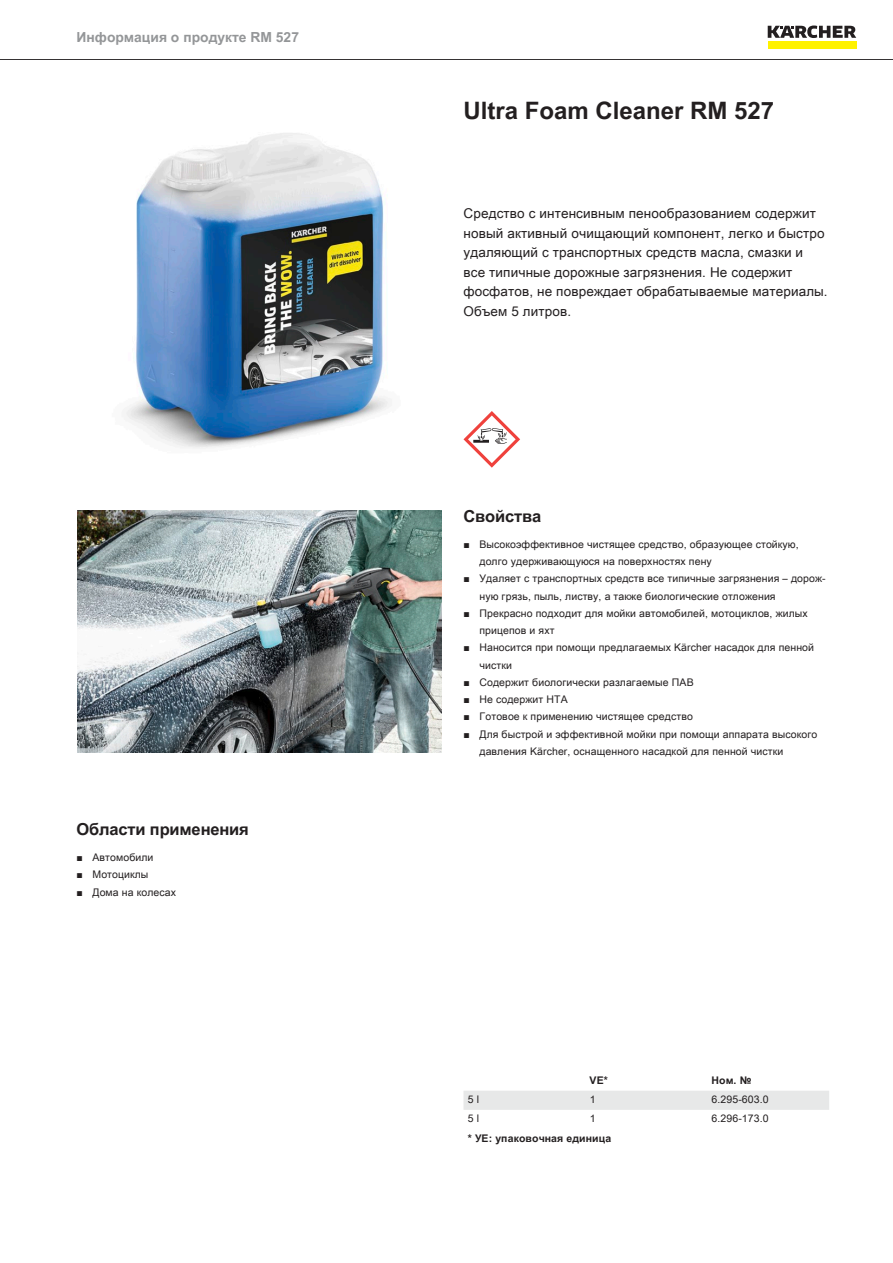
<style>
.page{position:relative;width:893px;height:1263px;background:#fff}
.page>*{position:absolute;margin:0;border:0;box-sizing:border-box;transform-origin:0 0}
.t1{font:700 24px "Arial Unicode MS";color:#231f20}
.t2{font:700 16.5px "Arial Unicode MS";letter-spacing:-.01em;color:#231f20}
.t3{font:700 13.8px "Arial Unicode MS";color:#949698}
.t4{font:13.5px/19.5px "Arial Unicode MS";letter-spacing:.01em;color:#231f20}
.t5{font:10.5px/17.2px "Arial Unicode MS";letter-spacing:.01em;color:#231f20}
.t6{font:700 10.5px "Arial Unicode MS";letter-spacing:.01em;color:#231f20}
.s1{font-family:"Arial"}
</style>
<div class="page">
<hr style="left:0;top:59px;width:893px;height:1px;background:#231f20">
<div style="left:768px;top:42px;width:88px;height:7px;background:#fff200"></div>
<svg style="left:768px;top:26px;width:88px;height:12px"></svg>
<img style="left:122px;top:133px;width:270px;height:316px">
<svg style="left:463px;top:411px;width:57px;height:57px"></svg>
<img style="left:78px;top:510px;width:363px;height:243px">
<div style="left:463px;top:1091px;width:366px;height:19px;background:#e7e8e8"></div>
<h3 class="t3" style="left:77px;top:27px;width:224px">Информация о продукте RM 527</h3>
<h2 class="t2" style="left:77px;top:817px;width:174px">Области применения</h2>
<p class="t5" style="left:77px;top:848px;width:78px"><span class="s1">■</span> Автомобили</p>
<p class="t5" style="left:77px;top:866px;width:73px"><span class="s1">■</span> Мотоциклы</p>
<p class="t5" style="left:77px;top:883px;width:101px"><span class="s1">■</span> Дома на колесах</p>
<h1 class="t1" style="left:463px;top:93px;width:312px">Ultra Foam Cleaner RM 527</h1>
<p class="t4" style="left:463px;top:203px;width:366px">Средство с интенсивным пенообразованием содержит новый активный очищающий компонент, легко и быстро удаляющий с транспортных средств масла, смазки и все типичные дорожные загрязнения. Не содержит фосфатов, не повреждает обрабатываемые материалы.<br>Объем 5 литров.</p>
<h2 class="t2" style="left:463px;top:504px;width:79px">Свойства</h2>
<p class="t5" style="left:479px;top:535px;width:321px;text-indent:-16px"><span class="s1">■</span> Высокоэффективное чистящее средство, образующее стойкую, долго удерживающуюся на поверхностях пену</p>
<p class="t5" style="left:479px;top:570px;width:348px;text-indent:-16px"><span class="s1">■</span> Удаляет с транспортных средств все типичные загрязнения – дорож&shy;ную грязь, пыль, листву, а также биологические отложения</p>
<p class="t5" style="left:479px;top:604px;width:330px;text-indent:-16px"><span class="s1">■</span> Прекрасно подходит для мойки автомобилей, мотоциклов, жилых прицепов и яхт</p>
<p class="t5" style="left:479px;top:639px;width:336px;text-indent:-16px"><span class="s1">■</span> Наносится при помощи предлагаемых Kärcher насадок для пенной чистки</p>
<p class="t5" style="left:463px;top:673px;width:232px"><span class="s1">■</span> Содержит биологически разлагаемые ПАВ</p>
<p class="t5" style="left:463px;top:691px;width:106px"><span class="s1">■</span> Не содержит НТА</p>
<p class="t5" style="left:463px;top:708px;width:231px"><span class="s1">■</span> Готовое к применению чистящее средство</p>
<p class="t5" style="left:479px;top:725px;width:339px;text-indent:-16px"><span class="s1">■</span> Для быстрой и эффективной мойки при помощи аппарата высокого давления Kärcher, оснащенного насадкой для пенной чистки</p>
<p class="t6" style="left:590px;top:1073px;width:20px">VE*</p>
<p class="t6" style="left:712px;top:1073px;width:41px">Ном. №</p>
<p class="t5" style="left:468px;top:1091px;width:13px">5 l</p>
<p class="t5" style="left:590px;top:1091px;width:7px">1</p>
<p class="t5" style="left:712px;top:1091px;width:59px">6.295-603.0</p>
<p class="t5" style="left:468px;top:1110px;width:13px">5 l</p>
<p class="t5" style="left:590px;top:1110px;width:7px">1</p>
<p class="t5" style="left:712px;top:1110px;width:59px">6.296-173.0</p>
<p class="t6" style="left:468px;top:1130px;width:145px">* УЕ: упаковочная единица</p>
</div>
